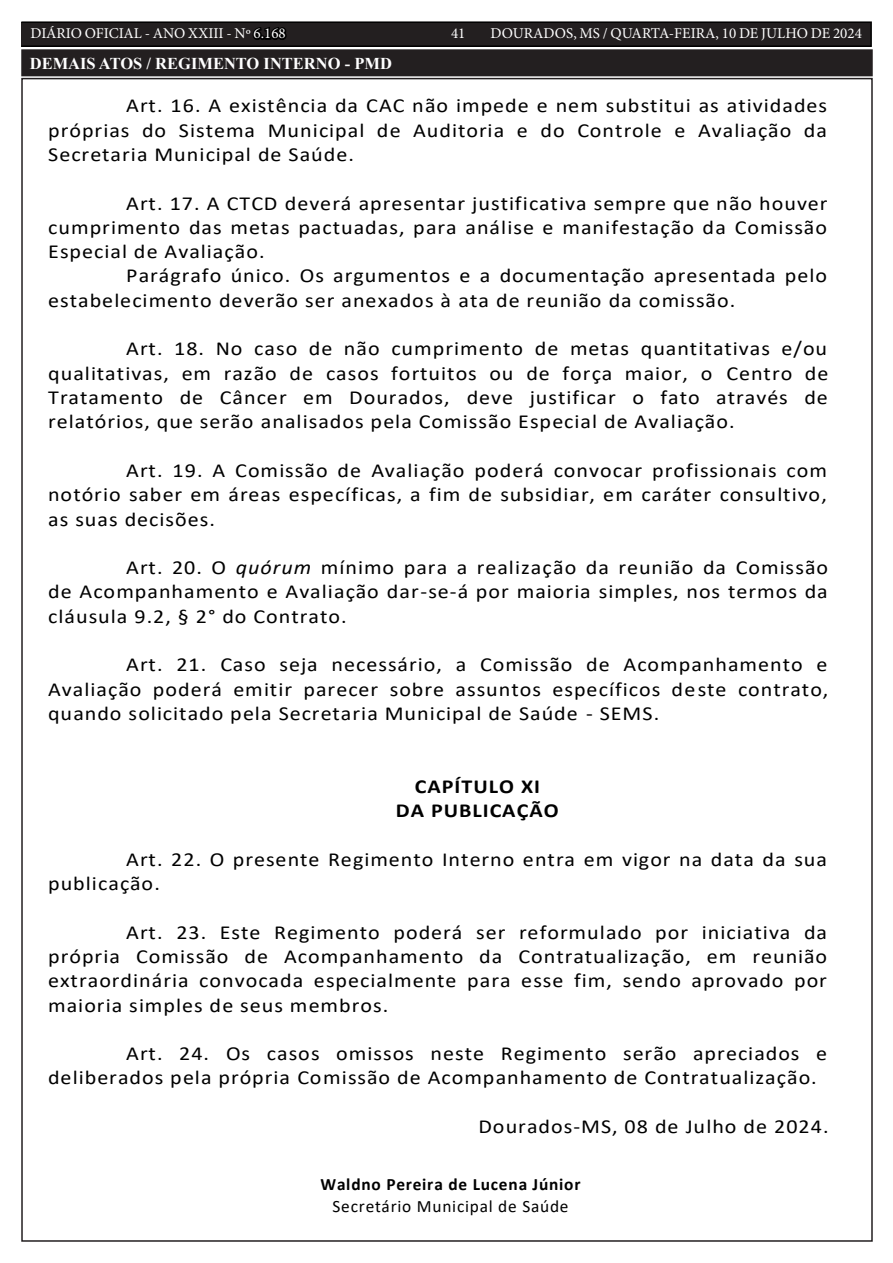
<style>
.page{position:relative;width:893px;height:1263px;background:#fff}
.page>*{position:absolute;margin:0;border:0;box-sizing:border-box;transform-origin:0 0}
.t1{font:19.95px/24.3px "Calibri";letter-spacing:.045em;color:#000;text-align:justify;scale:1.11 1}
.t2{font:700 19.95px/24.3px "Calibri";letter-spacing:.045em;color:#000;text-align:center;scale:1.11 1}
.t3{font:700 17.4px/21.1px "Calibri";letter-spacing:.045em;color:#000;text-align:center}
.TEXTO{font:700 16.5px "Times New Roman";color:#fff}
.t4{font:15px "Minion Pro";color:#fff}
.s1{color:#000}
.s2{font-style:italic}
.s3{font-weight:400}
</style>
<div class="page">
<div style="left:21px;top:22px;width:850px;height:24px;background:#231f20"></div>
<div style="left:21px;top:21px;width:851px;height:26px;border:2px solid #000"></div>
<div style="left:23px;top:51px;width:848px;height:23px;background:#231f20"></div>
<div style="left:21px;top:49px;width:852px;height:27px;border:4px solid #231f20"></div>
<p class="t4" style="left:31px;top:24px;width:257px">DIÁRIO OFICIAL - ANO XXIII - Nº <span class="s1">6.168</span></p>
<p class="t4" style="left:451px;top:24px;width:16px">41</p>
<p class="t4" style="left:490px;top:24px;width:373px">DOURADOS, MS / QUARTA-FEIRA, 10 DE JULHO DE 2024</p>
<p class="TEXTO" style="left:30px;top:52px;width:364px">DEMAIS ATOS / REGIMENTO INTERNO - PMD</p>
<p class="t1" style="left:48px;top:93px;width:703px;text-indent:78px">Art. 16. A existência da CAC não impede e nem substitui as atividades próprias do Sistema Municipal de Auditoria e do Controle e Avaliação da Secretaria Municipal de Saúde.</p>
<p class="t1" style="left:126px;top:190px;width:633px">Art. 17. A CTCD deverá apresentar justificativa sempre que não houver</p>
<p class="t1" style="left:48px;top:215px;width:703px">cumprimento das metas pactuadas, para análise e manifestação da Comissão</p>
<p class="t1" style="left:48px;top:239px;width:197px">Especial de Avaliação.</p>
<p class="t1" style="left:126px;top:263px;width:633px">Parágrafo único. Os argumentos e a documentação apresentada pelo</p>
<p class="t1" style="left:48px;top:287px;width:621px">estabelecimento deverão ser anexados à ata de reunião da comissão.</p>
<p class="t1" style="left:48px;top:336px;width:704px;text-indent:78px">Art. 18. No caso de não cumprimento de metas quantitativas e/ou qualitativas, em razão de casos fortuitos ou de força maior, o Centro de Tratamento de Câncer em Dourados, deve justificar o fato através de relatórios, que serão analisados pela Comissão Especial de Avaliação.</p>
<p class="t1" style="left:48px;top:457px;width:703px;text-indent:78px">Art. 19. A Comissão de Avaliação poderá convocar profissionais com notório saber em áreas específicas, a fim de subsidiar, em caráter consultivo, as suas decisões.</p>
<p class="t1" style="left:48px;top:555px;width:704px;text-indent:78px">Art. 20. O <span class="s2">quórum</span> mínimo para a realização da reunião da Comissão de Acompanhamento e Avaliação dar-se-á por maioria simples, nos termos da cláusula 9.2, § 2° do Contrato.</p>
<p class="t1" style="left:48px;top:652px;width:704px;text-indent:78px">Art. 21. Caso seja necessário, a Comissão de Acompanhamento e Avaliação poderá emitir parecer sobre assuntos específicos deste contrato, quando solicitado pela Secretaria Municipal de Saúde - SEMS.</p>
<p class="t2" style="left:396px;top:774px;width:148px">CAPÍTULO XI<br>DA PUBLICAÇÃO</p>
<p class="t1" style="left:48px;top:846px;width:703px;text-indent:78px">Art. 22. O presente Regimento Interno entra em vigor na data da sua publicação.</p>
<p class="t1" style="left:48px;top:919px;width:703px;text-indent:78px">Art. 23. Este Regimento poderá ser reformulado por iniciativa da própria Comissão de Acompanhamento da Contratualização, em reunião extraordinária convocada especialmente para esse fim, sendo aprovado por maioria simples de seus membros.</p>
<p class="t1" style="left:48px;top:1041px;width:703px;text-indent:78px">Art. 24. Os casos omissos neste Regimento serão apreciados e deliberados pela própria Comissão de Acompanhamento de Contratualização.</p>
<p class="t1" style="left:478px;top:1114px;width:317px">Dourados-MS, 08 de Julho de 2024.</p>
<p class="t3" style="left:320px;top:1174px;width:262px">Waldno Pereira de Lucena Júnior<br><span class="s3">Secretário Municipal de Saúde</span></p>
</div>
